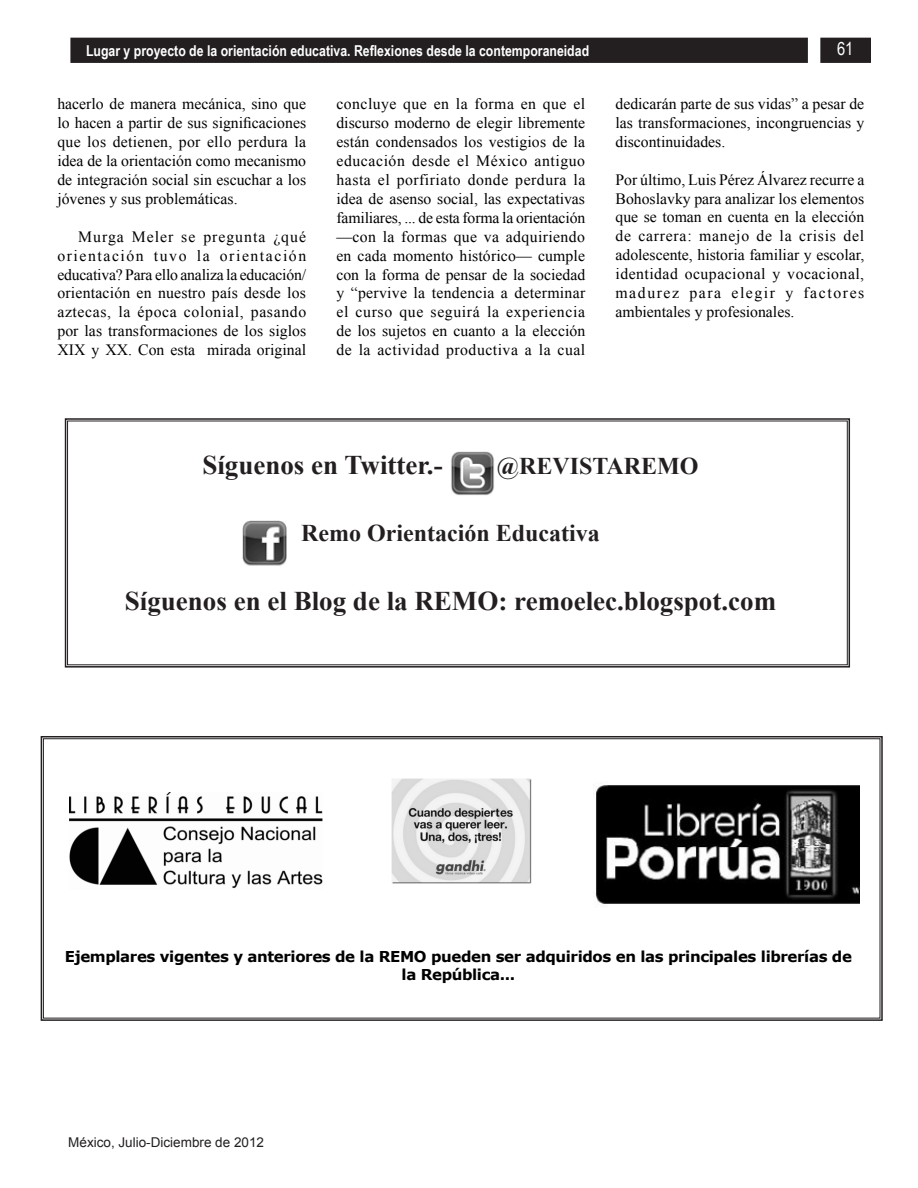
<style>
.page{position:relative;width:918px;height:1188px;background:#fff}
.page>*{position:absolute;margin:0;border:0;box-sizing:border-box;transform-origin:0 0}
.t1{font:700 27px "Times New Roman";color:#231f20}
.t2{font:700 24px "Times New Roman";color:#231f20}
.t3{font:18px "Arial Narrow";color:#fff}
.t4{font:15.75px/18.9px "Times New Roman";color:#000;text-align:justify}
.t5{font:700 15px/18px "Verdana";letter-spacing:-.025em;color:#000;text-align:center}
.t6{font:700 15px "Arial Narrow";color:#fff}
.t7{font:15px "Arial Narrow";color:#231f20}
.t8{font:13.5px "Arial";color:#231f20}
</style>
<div class="page">
<div style="left:71px;top:38px;width:799px;height:24px;background:#231f20"></div>
<div style="left:70px;top:38px;width:801px;height:25px;border:2px solid #231f20"></div>
<div style="left:808px;top:35px;width:12px;height:33px;background:#fff"></div>
<svg style="left:40px;top:736px;width:843px;height:285px"></svg>
<img style="left:69px;top:792px;width:253px;height:98px">
<img style="left:392px;top:779px;width:140px;height:105px">
<img style="left:594px;top:781px;width:265px;height:126px">
<svg style="left:64px;top:418px;width:787px;height:250px"></svg>
<img style="left:450px;top:451px;width:45px;height:45px">
<img style="left:242px;top:520px;width:46px;height:46px">
<p class="t6" style="left:86px;top:39px;width:505px">Lugar y proyecto de la orientación educativa. Reflexiones desde la contemporaneidad</p>
<p class="t3" style="left:837px;top:36px;width:18px">61</p>
<p class="t4" style="left:57px;top:95px;width:250px">hacerlo de manera mecánica, sino que lo hacen a partir de sus significaciones que los detienen, por ello perdura la idea de la orientación como mecanismo de integración social sin escuchar a los jóvenes y sus problemáticas.</p>
<p class="t4" style="left:57px;top:227px;width:250px;text-indent:21px">Murga Meler se pregunta ¿qué orientación tuvo la orientación educativa? Para ello analiza la educación/ orientación en nuestro país desde los aztecas, la época colonial, pasando por las transformaciones de los siglos XIX y XX. Con esta mirada original</p>
<p class="t4" style="left:336px;top:95px;width:250px">concluye que en la forma en que el discurso moderno de elegir libremente están condensados los vestigios de la educación desde el México antiguo hasta el porfiriato donde perdura la idea de asenso social, las expectativas familiares, ... de esta forma la orientación —con la formas que va adquiriendo en cada momento histórico— cumple con la forma de pensar de la sociedad y “pervive la tendencia a determinar el curso que seguirá la experiencia de los sujetos en cuanto a la elección de la actividad productiva a la cual</p>
<p class="t4" style="left:615px;top:94px;width:250px">dedicarán parte de sus vidas” a pesar de las transformaciones, incongruencias y discontinuidades.</p>
<p class="t4" style="left:615px;top:170px;width:250px">Por último, Luis Pérez Álvarez recurre a Bohoslavky para analizar los elementos que se toman en cuenta en la elección de carrera: manejo de la crisis del adolescente, historia familiar y escolar, identidad ocupacional y vocacional, madurez para elegir y factores ambientales y profesionales.</p>
<p class="t1" style="left:202px;top:447px;width:242px">Síguenos en Twitter.-</p>
<p class="t2" style="left:497px;top:450px;width:203px">@REVISTAREMO</p>
<p class="t2" style="left:301px;top:516px;width:300px">Remo Orientación Educativa</p>
<p class="t1" style="left:125px;top:583px;width:653px">Síguenos en el Blog de la REMO: remoelec.blogspot.com</p>
<p class="t5" style="left:65px;top:947px;width:789px">Ejemplares vigentes y anteriores de la REMO pueden ser adquiridos en las principales librerías de la República...</p>
<p class="t7" style="left:70px;top:1130px;width:179px">México, Julio-Diciembre de 2011</p>
<p class="t8" style="left:68px;top:1134px;width:197px">México, Julio-Diciembre de 2012</p>
</div>
